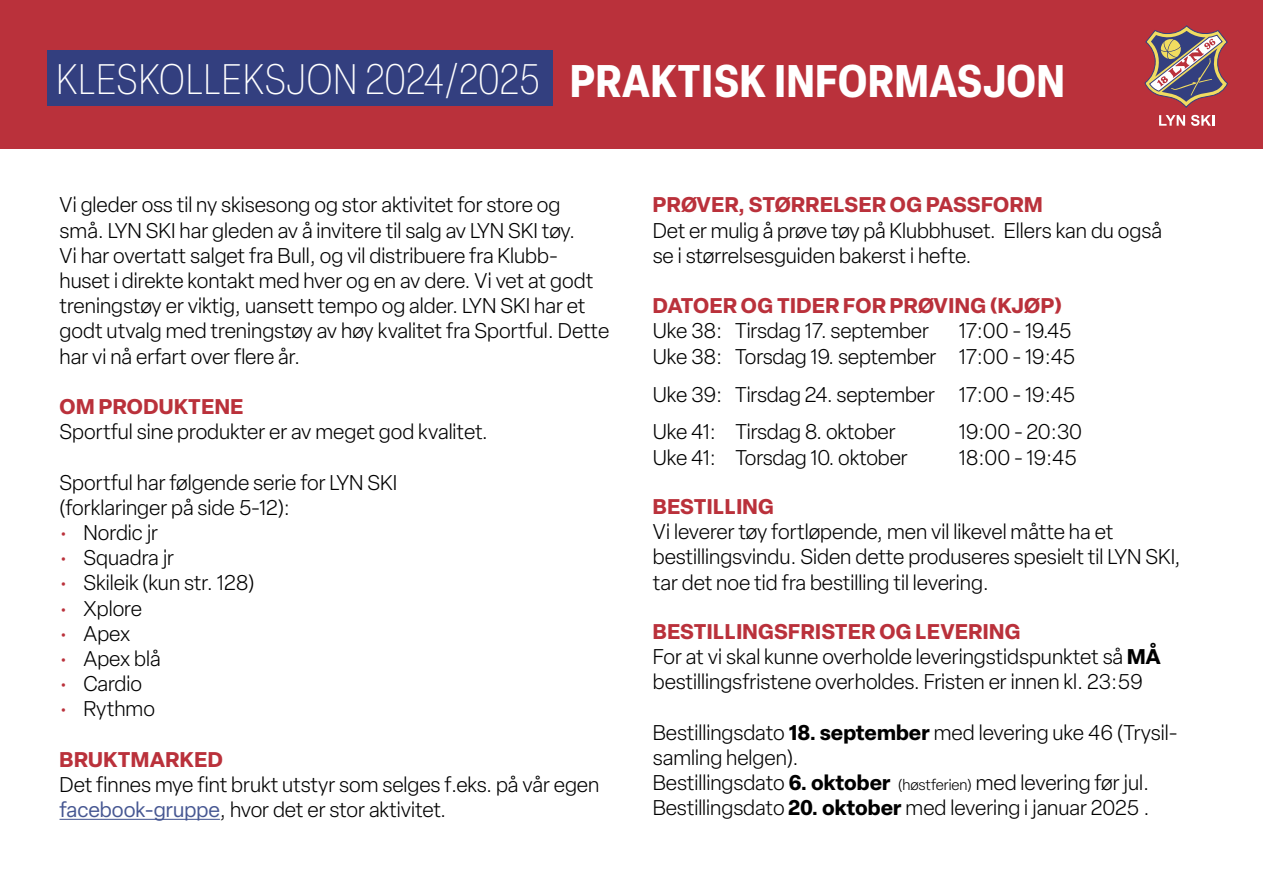
<style>
.page{position:relative;width:1263px;height:893px;background:#fff}
.page>*{position:absolute;margin:0;border:0;box-sizing:border-box;transform-origin:0 0}
.t1{font:200 condensed 42px "Elza";letter-spacing:.015em;color:#fff}
.t2{font:300 21px/25.2px "Elza";color:#000}
.t3{font:700 21px "Elza";letter-spacing:.02em;color:#ba313b}
.s1{font-weight:700;font-size:45px}
.s2{color:#ba313b}
.s3{font-weight:400;color:#465792}
.s4{font-weight:700;color:#ba313b}
.s5{font-weight:700}
.s6{font-size:15px}
</style>
<div class="page">
<div style="left:0;top:0;width:1263px;height:149px;background:#ba313b"></div>
<div style="left:47px;top:51px;width:505px;height:55px;background:#333f7f"></div>
<svg style="left:1144px;top:25px;width:84px;height:83px"></svg>
<svg style="left:1159px;top:115px;width:26px;height:11px"></svg>
<svg style="left:1191px;top:115px;width:23px;height:11px"></svg>
<hr style="left:60px;top:819px;width:160px;height:1px;background:#465792">
<h1 class="t1" style="left:56px;top:53px;width:1010px">KLESKOLLEKSJON 2024/2025 <span class="s1">PRAKTISK INFORMASJON</span></h1>
<p class="t2" style="left:60px;top:192px;width:551px">Vi gleder oss til ny skisesong og stor aktivitet for store og små. LYN SKI har gleden av å invitere til salg av LYN SKI tøy.<br>Vi har overtatt salget fra Bull, og vil distribuere fra Klubb&shy;huset i direkte kontakt med hver og en av dere. Vi vet at godt treningstøy er viktig, uansett tempo og alder. LYN SKI har et godt utvalg med treningstøy av høy kvalitet fra Sportful. Dette har vi nå erfart over flere år.</p>
<p class="t3" style="left:60px;top:391px;width:185px">OM PRODUKTENE</p>
<p class="t2" style="left:60px;top:419px;width:430px">Sportful sine produkter er av meget god kvalitet.</p>
<p class="t2" style="left:60px;top:469px;width:339px">Sportful har følgende serie for LYN SKI (forklaringer på side 5-12):</p>
<p class="t2" style="left:60px;top:520px;width:100px"><span class="s2">•</span> Nordic jr</p>
<p class="t2" style="left:60px;top:545px;width:116px"><span class="s2">•</span> Squadra jr</p>
<p class="t2" style="left:60px;top:570px;width:197px"><span class="s2">•</span> Skileik (kun str. 128)</p>
<p class="t2" style="left:60px;top:595px;width:84px"><span class="s2">•</span> Xplore</p>
<p class="t2" style="left:60px;top:621px;width:72px"><span class="s2">•</span> Apex</p>
<p class="t2" style="left:60px;top:646px;width:103px"><span class="s2">•</span> Apex blå</p>
<p class="t2" style="left:60px;top:671px;width:84px"><span class="s2">•</span> Cardio</p>
<p class="t2" style="left:60px;top:696px;width:97px"><span class="s2">•</span> Rythmo</p>
<p class="t3" style="left:60px;top:744px;width:165px">BRUKTMARKED</p>
<p class="t2" style="left:60px;top:772px;width:541px">Det finnes mye fint brukt utstyr som selges f.eks. på vår egen <span class="s3">facebook-gruppe</span>, hvor det er stor aktivitet.</p>
<p class="t3" style="left:653px;top:190px;width:391px">PRØVER, STØRRELSER OG PASSFORM</p>
<p class="t2" style="left:653px;top:217px;width:511px">Det er mulig å prøve tøy på Klubbhuset. Ellers kan du også se i størrelsesguiden bakerst i hefte.</p>
<p class="t3" style="left:653px;top:291px;width:411px">DATOER OG TIDER FOR PRØVING (KJØP)</p>
<p class="t2" style="left:653px;top:318px;width:278px">Uke 38: Tirsdag 17. september</p>
<p class="t2" style="left:653px;top:318px;width:424px;text-align:right">17:00 - 19.45<br>Uke 38: Torsdag 19. september 17:00 - 19:45</p>
<p class="t2" style="left:653px;top:375px;width:424px;line-height:38px">Uke 39: Tirsdag 24. september 17:00 - 19:45<br>Uke 41: Tirsdag 8. oktober</p>
<p class="t2" style="left:959px;top:419px;width:125px">19:00 - 20:30</p>
<p class="t2" style="left:653px;top:445px;width:256px">Uke 41: Torsdag 10. oktober</p>
<p class="t2" style="left:959px;top:445px;width:119px">18:00 - 19:45</p>
<p class="t3" style="left:653px;top:491px;width:122px">BESTILLING</p>
<p class="t2" style="left:653px;top:519px;width:529px">Vi leverer tøy fortløpende, men vil likevel måtte ha et bestillingsvindu. Siden dette produseres spesielt til LYN SKI, tar det noe tid fra bestilling til levering.</p>
<p class="t2" style="left:653px;top:619px;width:510px"><span class="s4">BESTILLINGSFRISTER OG LEVERING<br></span>For at vi skal kunne overholde leveringstidspunktet så <span class="s5">MÅ </span>bestillingsfristene overholdes. Fristen er innen kl. 23:59</p>
<p class="t2" style="left:653px;top:719px;width:526px">Bestillingsdato <span class="s5">18. september</span> med levering uke 46 (Trysil&shy;samling helgen).<br>Bestillingsdato <span class="s5">6. oktober</span> <span class="s6">(høstferien)</span> med levering før jul.<br>Bestillingsdato <span class="s5">20. oktober</span> med levering i januar 2025 .</p>
</div>
